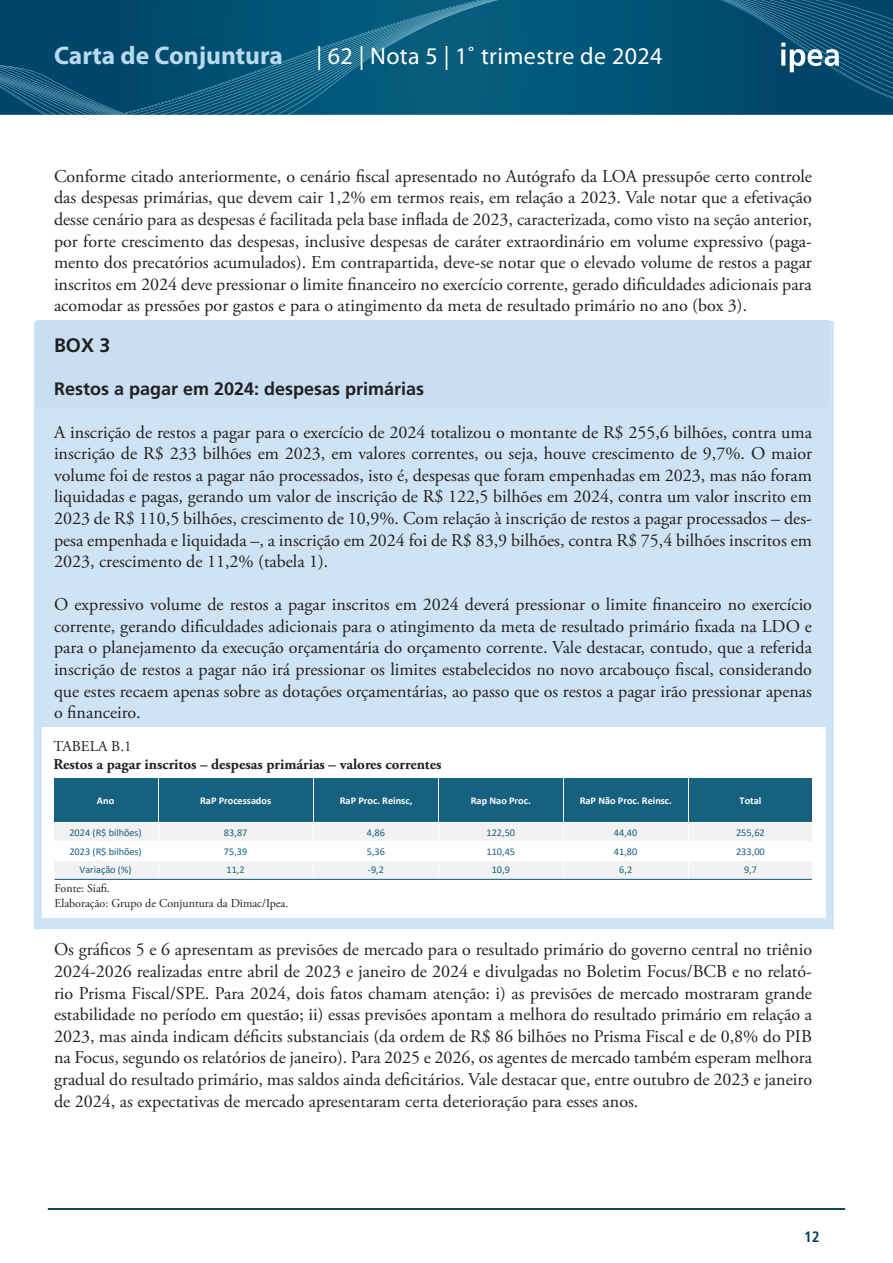
<style>
.page{position:relative;width:893px;height:1263px;background:#fff}
.page>*{position:absolute;margin:0;border:0;box-sizing:border-box;transform-origin:0 0}
.t1{font:700 25.5px "Myriad Pro";color:#b9d9ed}
.t2{font:24px "Myriad Pro";letter-spacing:.015em;color:#fff}
.Título_1_BOX{font:700 19.5px "Frutiger LT Pro";color:#231f20}
.corpo_de_texto{font:18px/21.6px "Adobe Garamond Pro";color:#231f20;text-align:justify}
.Corpo_de_texto_BOX{font:18px/21.6px "Adobe Garamond Pro";color:#231f20;text-align:justify}
.Título_2_BOX{font:700 18px "Frutiger LT Pro";color:#231f20}
.t3{font:700 15px "Adobe Garamond Pro";color:#231f20}
.t4{font:15px "Adobe Garamond Pro";color:#231f20}
.t5{font:700 condensed 15px "Frutiger LT Pro";color:#013d59}
.t6{font:12px "Adobe Garamond Pro";color:#231f20}
.t7{font:10.35px "Calibri";color:#176180}
.t8{font:700 10.35px "Calibri";color:#fff}
</style>
<div class="page">
<hr style="left:48px;top:1208px;width:797px;height:2px;background:#013d59">
<svg style="left:498px;top:0;width:395px;height:115px;background:#015376"></svg>
<svg style="left:0;top:0;width:498px;height:115px;background:#095779"></svg>
<svg style="left:721px;top:0;width:172px;height:100px;background:#115578"></svg>
<div style="left:34px;top:320px;width:800px;height:609px;background:#cee3f3"></div>
<div style="left:37px;top:320px;width:792px;height:54px;background:#c7dff1"></div>
<div style="left:37px;top:364px;width:792px;height:52px;background:#c7dff1"></div>
<div style="left:37px;top:408px;width:792px;height:181px;background:#cee3f3"></div>
<div style="left:37px;top:580px;width:792px;height:160px;background:#cee3f3"></div>
<div style="left:42px;top:727px;width:784px;height:191px;background:#fff"></div>
<hr style="left:55px;top:879px;width:757px;height:1px;background:#176180">
<div style="left:54px;top:778px;width:104px;height:44px;background:#176180"></div>
<div style="left:159px;top:778px;width:154px;height:44px;background:#176180"></div>
<div style="left:314px;top:778px;width:124px;height:44px;background:#176180"></div>
<div style="left:439px;top:778px;width:124px;height:44px;background:#176180"></div>
<div style="left:563px;top:778px;width:125px;height:44px;background:#176180"></div>
<div style="left:689px;top:778px;width:123px;height:44px;background:#176180"></div>
<hr style="left:54px;top:778px;width:104px;height:1px;background:#fff">
<hr style="left:159px;top:778px;width:154px;height:1px;background:#fff">
<hr style="left:314px;top:778px;width:124px;height:1px;background:#fff">
<hr style="left:439px;top:778px;width:124px;height:1px;background:#fff">
<hr style="left:564px;top:778px;width:124px;height:1px;background:#fff">
<hr style="left:689px;top:778px;width:123px;height:1px;background:#fff">
<hr style="left:563px;top:778px;width:1px;height:44px;background:#fff">
<div style="left:54px;top:823px;width:104px;height:18px;background:#f2f2f2"></div>
<div style="left:159px;top:823px;width:154px;height:18px;background:#f2f2f2"></div>
<div style="left:314px;top:823px;width:124px;height:18px;background:#f2f2f2"></div>
<div style="left:439px;top:823px;width:124px;height:18px;background:#f2f2f2"></div>
<div style="left:563px;top:823px;width:125px;height:18px;background:#f2f2f2"></div>
<div style="left:689px;top:823px;width:123px;height:18px;background:#f2f2f2"></div>
<div style="left:54px;top:861px;width:104px;height:17px;background:#f2f2f2"></div>
<div style="left:159px;top:861px;width:154px;height:17px;background:#f2f2f2"></div>
<div style="left:314px;top:861px;width:124px;height:17px;background:#f2f2f2"></div>
<div style="left:439px;top:861px;width:124px;height:17px;background:#f2f2f2"></div>
<div style="left:563px;top:861px;width:125px;height:17px;background:#f2f2f2"></div>
<div style="left:689px;top:861px;width:123px;height:17px;background:#f2f2f2"></div>
<svg style="left:563px;top:823px;width:1px;height:55px"></svg>
<h1 class="t1" style="left:54px;top:39px;width:230px">Carta de Conjuntura</h1>
<h2 class="t2" style="left:316px;top:41px;width:347px">| 62 | Nota 5 | 1˚ trimestre de 2024</h2>
<p class="corpo_de_texto" style="left:54px;top:166px;width:759px">Conforme citado anteriormente, o cenário fiscal apresentado no Autógrafo da LOA pressupõe certo controle das despesas primárias, que devem cair 1,2% em termos reais, em relação a 2023. Vale notar que a efetivação desse cenário para as despesas é facilitada pela base inflada de 2023, caracterizada, como visto na seção anterior, por forte crescimento das despesas, inclusive despesas de caráter extraordinário em volume expressivo (paga&shy;mento dos precatórios acumulados). Em contrapartida, deve-se notar que o elevado volume de restos a pagar inscritos em 2024 deve pressionar o limite financeiro no exercício corrente, gerado dificuldades adicionais para acomodar as pressões por gastos e para o atingimento da meta de resultado primário no ano (box 3).</p>
<p class="Título_1_BOX" style="left:54px;top:334px;width:58px">BOX 3</p>
<p class="Título_2_BOX" style="left:54px;top:378px;width:372px">Restos a pagar em 2024: despesas primárias</p>
<p class="Corpo_de_texto_BOX" style="left:54px;top:422px;width:759px">A inscrição de restos a pagar para o exercício de 2024 totalizou o montante de R$ 255,6 bilhões, contra uma inscrição de R$ 233 bilhões em 2023, em valores correntes, ou seja, houve crescimento de 9,7%. O maior volume foi de restos a pagar não processados, isto é, despesas que foram empenhadas em 2023, mas não foram liquidadas e pagas, gerando um valor de inscrição de R$ 122,5 bilhões em 2024, contra um valor inscrito em 2023 de R$ 110,5 bilhões, crescimento de 10,9%. Com relação à inscrição de restos a pagar processados – des&shy;pesa empenhada e liquidada –, a inscrição em 2024 foi de R$ 83,9 bilhões, contra R$ 75,4 bilhões inscritos em 2023, crescimento de 11,2% (tabela 1).</p>
<p class="Corpo_de_texto_BOX" style="left:54px;top:594px;width:759px">O expressivo volume de restos a pagar inscritos em 2024 deverá pressionar o limite financeiro no exercício corrente, gerando dificuldades adicionais para o atingimento da meta de resultado primário fixada na LDO e para o planejamento da execução orçamentária do orçamento corrente. Vale destacar, contudo, que a referida inscrição de restos a pagar não irá pressionar os limites estabelecidos no novo arcabouço fiscal, considerando que estes recaem apenas sobre as dotações orçamentárias, ao passo que os restos a pagar irão pressionar apenas o financeiro.</p>
<p class="t4" style="left:54px;top:737px;width:80px">TABELA B.1</p>
<p class="t3" style="left:54px;top:755px;width:389px">Restos a pagar inscritos – despesas primárias – valores correntes</p>
<p class="t8" style="left:97px;top:793px;width:19px">Ano</p>
<p class="t8" style="left:200px;top:793px;width:72px">RaP Processados</p>
<p class="t8" style="left:340px;top:793px;width:74px">RaP Proc. Reinsc,</p>
<p class="t8" style="left:471px;top:793px;width:62px">Rap Nao Proc.</p>
<p class="t8" style="left:580px;top:793px;width:94px">RaP Não Proc. Reinsc.</p>
<p class="t8" style="left:740px;top:793px;width:23px">Total</p>
<p class="t7" style="left:69px;top:825px;width:74px">2024 (R$ bilhões)</p>
<p class="t7" style="left:224px;top:825px;width:25px">83,87</p>
<p class="t7" style="left:367px;top:825px;width:20px">4,86</p>
<p class="t7" style="left:486px;top:825px;width:30px">122,50</p>
<p class="t7" style="left:614px;top:825px;width:25px">44,40</p>
<p class="t7" style="left:736px;top:825px;width:30px">255,62</p>
<p class="t7" style="left:69px;top:844px;width:74px">2023 (R$ bilhões)</p>
<p class="t7" style="left:224px;top:844px;width:25px">75,39</p>
<p class="t7" style="left:367px;top:844px;width:20px">5,36</p>
<p class="t7" style="left:486px;top:844px;width:30px">110,45</p>
<p class="t7" style="left:614px;top:844px;width:25px">41,80</p>
<p class="t7" style="left:736px;top:844px;width:30px">233,00</p>
<p class="t7" style="left:80px;top:863px;width:53px">Variação (%)</p>
<p class="t7" style="left:227px;top:863px;width:20px">11,2</p>
<p class="t7" style="left:368px;top:863px;width:18px">-9,2</p>
<p class="t7" style="left:492px;top:863px;width:20px">10,9</p>
<p class="t7" style="left:619px;top:863px;width:15px">6,2</p>
<p class="t7" style="left:744px;top:863px;width:15px">9,7</p>
<p class="t6" style="left:55px;top:881px;width:57px">Fonte: Siafi.</p>
<p class="t6" style="left:55px;top:895px;width:235px">Elaboração: Grupo de Conjuntura da Dimac/Ipea.</p>
<p class="corpo_de_texto" style="left:54px;top:939px;width:760px">Os gráficos 5 e 6 apresentam as previsões de mercado para o resultado primário do governo central no triênio 2024-2026 realizadas entre abril de 2023 e janeiro de 2024 e divulgadas no Boletim Focus/BCB e no relató&shy;rio Prisma Fiscal/SPE. Para 2024, dois fatos chamam atenção: i) as previsões de mercado mostraram grande estabilidade no período em questão; ii) essas previsões apontam a melhora do resultado primário em relação a 2023, mas ainda indicam déficits substanciais (da ordem de R$ 86 bilhões no Prisma Fiscal e de 0,8% do PIB na Focus, segundo os relatórios de janeiro). Para 2025 e 2026, os agentes de mercado também esperam melhora gradual do resultado primário, mas saldos ainda deficitários. Vale destacar que, entre outubro de 2023 e janeiro de 2024, as expectativas de mercado apresentaram certa deterioração para esses anos.</p>
<p class="t5" style="left:804px;top:1228px;width:17px">12</p>
</div>
